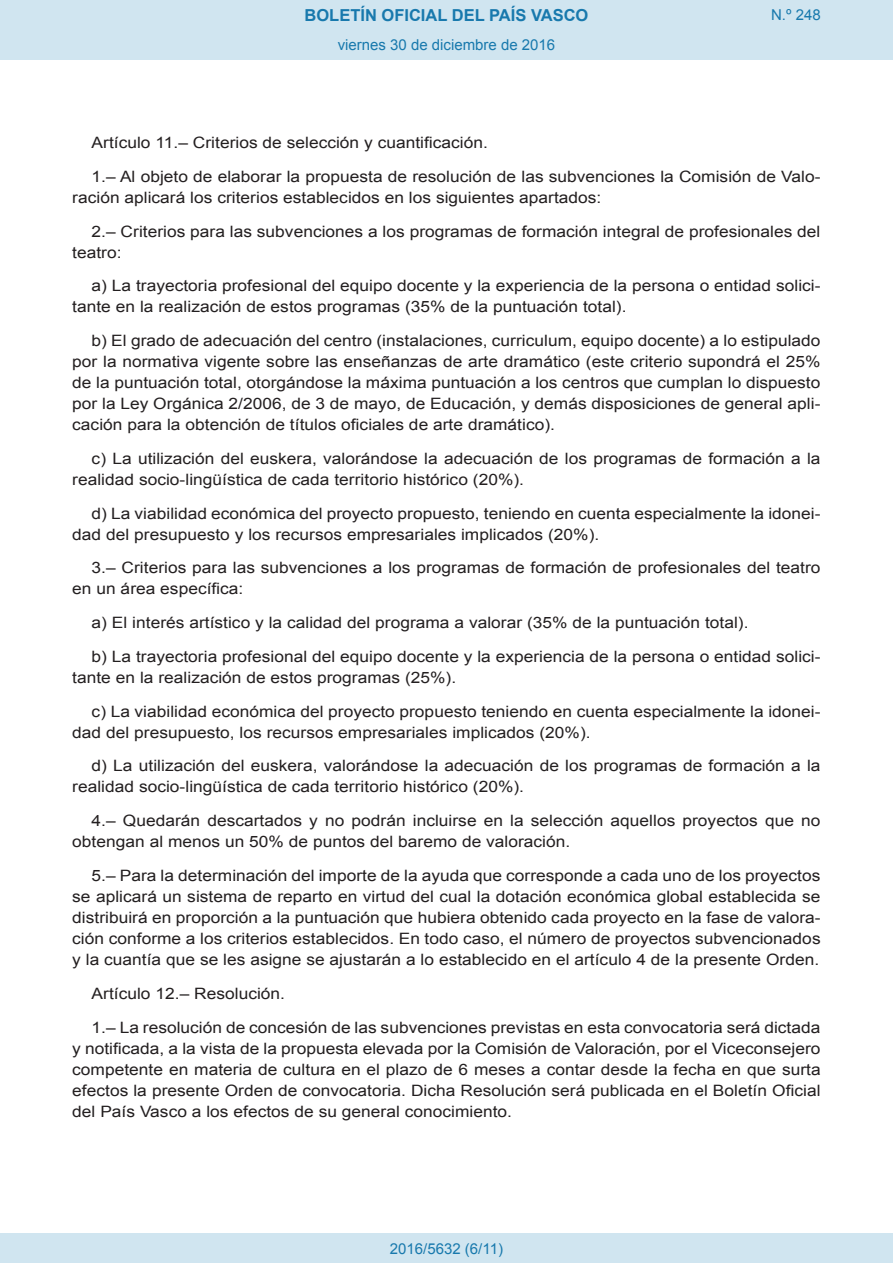
<style>
.page{position:relative;width:893px;height:1263px;background:#fff}
.page>*{position:absolute;margin:0;border:0;box-sizing:border-box;transform-origin:0 0}
.t1{font:700 16.5px "Arial";color:#1879ad}
.BOPVDetalle{font:15.6px/21px "Arial";color:#231f20;scale:1.11 1}
.Paginacion_Centro{font:15px "Arial";color:#1879ad}
</style>
<div class="page">
<div style="left:0;top:0;width:893px;height:60px;background:#d0e5f0"></div>
<div style="left:0;top:1233px;width:893px;height:30px;background:#d0e5f0"></div>
<p class="t1" style="left:305px;top:4px;width:285px">BOLETÍN OFICIAL DEL PAÍS VASCO</p>
<p class="Paginacion_Centro" style="left:338px;top:35px;width:219px">viernes 30 de diciembre de 2016</p>
<p class="Paginacion_Centro" style="left:771px;top:5px;width:51px">N.º 248</p>
<p class="BOPVDetalle" style="left:92px;top:132px;width:358px">Artículo 11.– Criterios de selección y cuantificación.</p>
<p class="BOPVDetalle" style="left:72px;top:166px;width:676px;text-indent:19px">1.– Al objeto de elaborar la propuesta de resolución de las subvenciones la Comisión de Valo&shy;ración aplicará los criterios establecidos en los siguientes apartados:</p>
<p class="BOPVDetalle" style="left:72px;top:221px;width:676px;text-indent:19px">2.– Criterios para las subvenciones a los programas de formación integral de profesionales del teatro:</p>
<p class="BOPVDetalle" style="left:72px;top:276px;width:676px;text-indent:19px">a) La trayectoria profesional del equipo docente y la experiencia de la persona o entidad solici&shy;tante en la realización de estos programas (35% de la puntuación total).</p>
<p class="BOPVDetalle" style="left:72px;top:330px;width:676px;text-align:justify;text-indent:19px">b) El grado de adecuación del centro (instalaciones, curriculum, equipo docente) a lo estipulado por la normativa vigente sobre las enseñanzas de arte dramático (este criterio supondrá el 25% de la puntuación total, otorgándose la máxima puntuación a los centros que cumplan lo dispuesto por la Ley Orgánica 2/2006, de 3 de mayo, de Educación, y demás disposiciones de general apli&shy;cación para la obtención de títulos oficiales de arte dramático).</p>
<p class="BOPVDetalle" style="left:72px;top:448px;width:676px;text-indent:19px">c) La utilización del euskera, valorándose la adecuación de los programas de formación a la realidad socio-lingüística de cada territorio histórico (20%).</p>
<p class="BOPVDetalle" style="left:72px;top:503px;width:676px;text-indent:19px">d) La viabilidad económica del proyecto propuesto, teniendo en cuenta especialmente la idonei&shy;dad del presupuesto y los recursos empresariales implicados (20%).</p>
<p class="BOPVDetalle" style="left:72px;top:558px;width:676px;text-indent:19px">3.– Criterios para las subvenciones a los programas de formación de profesionales del teatro en un área específica:</p>
<p class="BOPVDetalle" style="left:92px;top:612px;width:593px">a) El interés artístico y la calidad del programa a valorar (35% de la puntuación total).</p>
<p class="BOPVDetalle" style="left:72px;top:646px;width:676px;text-indent:19px">b) La trayectoria profesional del equipo docente y la experiencia de la persona o entidad solici&shy;tante en la realización de estos programas (25%).</p>
<p class="BOPVDetalle" style="left:72px;top:701px;width:676px;text-indent:19px">c) La viabilidad económica del proyecto propuesto teniendo en cuenta especialmente la idonei&shy;dad del presupuesto, los recursos empresariales implicados (20%).</p>
<p class="BOPVDetalle" style="left:72px;top:756px;width:676px;text-indent:19px">d) La utilización del euskera, valorándose la adecuación de los programas de formación a la realidad socio-lingüística de cada territorio histórico (20%).</p>
<p class="BOPVDetalle" style="left:72px;top:810px;width:675px;text-indent:19px">4.– Quedarán descartados y no podrán incluirse en la selección aquellos proyectos que no obtengan al menos un 50% de puntos del baremo de valoración.</p>
<p class="BOPVDetalle" style="left:72px;top:865px;width:676px;text-align:justify;text-indent:19px">5.– Para la determinación del importe de la ayuda que corresponde a cada uno de los proyectos se aplicará un sistema de reparto en virtud del cual la dotación económica global establecida se distribuirá en proporción a la puntuación que hubiera obtenido cada proyecto en la fase de valora&shy;ción conforme a los criterios establecidos. En todo caso, el número de proyectos subvencionados y la cuantía que se les asigne se ajustarán a lo establecido en el artículo 4 de la presente Orden.</p>
<p class="BOPVDetalle" style="left:92px;top:983px;width:176px">Artículo 12.– Resolución.</p>
<p class="BOPVDetalle" style="left:72px;top:1017px;width:676px;text-align:justify;text-indent:19px">1.– La resolución de concesión de las subvenciones previstas en esta convocatoria será dictada y notificada, a la vista de la propuesta elevada por la Comisión de Valoración, por el Viceconsejero competente en materia de cultura en el plazo de 6 meses a contar desde la fecha en que surta efectos la presente Orden de convocatoria. Dicha Resolución será publicada en el Boletín Oficial del País Vasco a los efectos de su general conocimiento.</p>
<p class="Paginacion_Centro" style="left:390px;top:1238px;width:115px">2016/5632 (6/11)</p>
</div>
